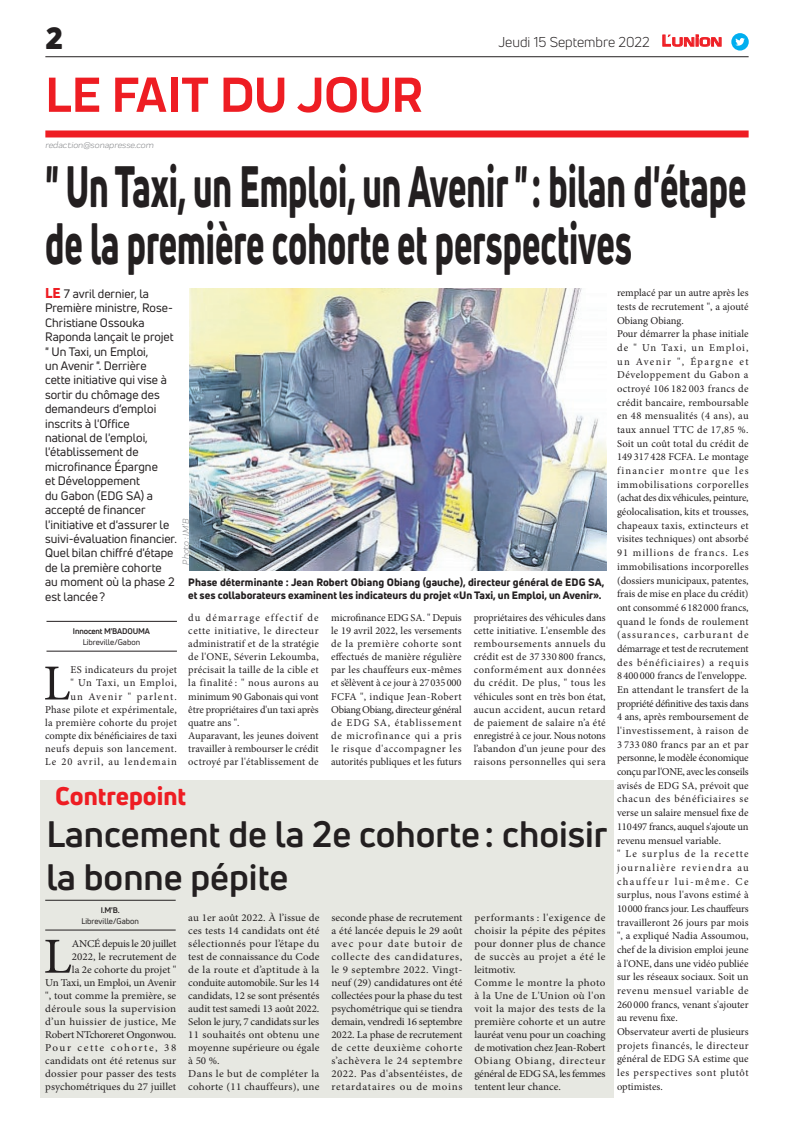
<style>
.page{position:relative;width:794px;height:1129px;background:#fff}
.page>*{position:absolute;margin:0;border:0;box-sizing:border-box;transform-origin:0 0}
.t1{font:800 57px/57px "Uni Neue";color:#231f20;scale:.61 1}
.t2{font:700 51px "Praktika";color:#ee1d23}
.t3{font:50.5px "Minion Pro";color:#231f20;scale:1.05 1}
.t4{font:50.5px "Minion Pro";color:#231f20}
.t5{font:700 36px/43.2px "Uni Neue";color:#231f20}
.t6{font:900 30px "Uni Neue";color:#231f20}
.t7{font:800 25px "Uni Neue";color:#ee1d23}
.t8{font:14px "Uni Neue";color:#231f20}
.t9{font:12px/14.4px "Uni Neue";color:#231f20}
.t10{font:10.5px/13.7px "Minion Pro";letter-spacing:.01em;color:#231f20}
.t11{font:10.5px/13px "Minion Pro";letter-spacing:.01em;color:#231f20;scale:1.05 1}
.t12{font:800 10.5px/12.6px "Uni Neue";color:#231f20}
.t13{font:italic 9px "Praktika";color:#818386}
.t14{font:8px "Uni Neue";color:#231f20}
.t15{font:700 8px "Uni Neue";letter-spacing:-.02em;color:#231f20}
.s1{font-family:"Eurostile";font-weight:600;font-size:14.9px;color:#ee1d23}
.s2{font-family:"Eurostile";font-weight:600;font-size:11.4px;color:#ee1d23}
.s3{font-weight:800;font-size:14px;color:#ee1d23}
</style>
<div class="page">
<hr style="left:45px;top:56px;width:703px;height:1px;background:#231f20">
<div style="left:45px;top:130px;width:703px;height:7px;background:#ee1d23"></div>
<svg style="left:662px;top:34px;width:60px;height:13px"></svg>
<div style="left:731px;top:33px;width:17px;height:18px;background:#00aeef;border-radius:50%"></div>
<svg style="left:735px;top:38px;width:10px;height:8px"></svg>
<div style="left:40px;top:780px;width:573px;height:317px;background:#e7e8e2"></div>
<hr style="left:45px;top:929px;width:131px;height:1px;background:#231f20">
<hr style="left:45px;top:899px;width:131px;height:1px;background:#231f20">
<hr style="left:46px;top:650px;width:131px;height:1px;background:#231f20">
<hr style="left:46px;top:621px;width:131px;height:1px;background:#231f20">
<img style="left:190px;top:288px;width:417px;height:282px">
<h3 class="t6" style="left:45px;top:17px;width:19px">2</h3>
<h2 class="t2" style="left:45px;top:54px;width:378px">LE FAIT DU JOUR</h2>
<p class="t13" style="left:45px;top:139px;width:110px">redaction@sonapresse.com</p>
<h3 class="t8" style="left:498px;top:33px;width:225px">Jeudi 15 Septembre 2022 <span class="s1">L</span><span class="s2">UNION</span></h3>
<h1 class="t1" style="left:45px;top:157px;width:1151px">" Un Taxi, un Emploi, un Avenir ": bilan d'étape de la première cohorte et perspectives</h1>
<p class="t9" style="left:45px;top:286px;width:133px"><span class="s3">LE</span> 7 avril dernier, la<br>Première ministre, Rose-<br>Christiane Ossouka<br>Raponda lançait le projet " Un Taxi, un Emploi,<br>un Avenir ". Derrière<br>cette initiative qui vise à sortir du chômage des demandeurs d’emploi inscrits à l'Office<br>national de l'emploi, l'établissement de microfinance Épargne<br>et Développement<br>du Gabon (EDG SA) a accepté de financer l'initiative et d'assurer le suivi-évaluation financier.<br>Quel bilan chiffré d'étape de la première cohorte au moment où la phase 2 est lancée?</p>
<p class="t15" style="left:73px;top:626px;width:78px">Innocent M'BADOUMA</p>
<p class="t14" style="left:83px;top:636px;width:59px">Libreville/Gabon</p>
<p class="t10" style="left:617px;top:286px;width:133px">remplacé par un autre après les tests de recrutement ", a ajouté<br>Obiang Obiang.<br>Pour démarrer la phase initiale de " Un Taxi, un Emploi, un Avenir ", Épargne et<br>Développement du Gabon a octroyé 106 182 003 francs de crédit bancaire, remboursable en 48 mensualités (4 ans), au taux annuel TTC de 17,85 %.<br>Soit un coût total du crédit de<br>149 317 428 FCFA. Le montage financier montre que les immobilisations corporelles (achat des dix véhicules, peinture, géolocalisation, kits et trousses, chapeaux taxis, extincteurs et visites techniques) ont absorbé<br>91 millions de francs. Les immobilisations incorporelles (dossiers municipaux, patentes, frais de mise en place du crédit) ont consommé 6182000 francs, quand le fonds de roulement (assurances, carburant de démarrage et test de recrutement des bénéficiaires) a requis<br>8 400 000 francs de l'enveloppe.<br>En attendant le transfert de la propriété définitive des taxis dans<br>4 ans, après remboursement de l'investissement, à raison de<br>3 733 080 francs par an et par personne, le modèle économique conçu par l'ONE, avec les conseils avisés de EDG SA, prévoit que chacun des bénéficiaires se verse un salaire mensuel fixe de<br>110497 francs, auquel s'ajoute un revenu mensuel variable.<br>" Le surplus de la recette journalière reviendra au chauffeur lui-même. Ce surplus, nous l'avons estimé à<br>10000 francs jour. Les chauffeurs travailleront 26 jours par mois ", a expliqué Nadia Assoumou, chef de la division emploi jeune à l'ONE, dans une vidéo publiée sur les réseaux sociaux. Soit un revenu mensuel variable de<br>260 000 francs, venant s'ajouter au revenu fixe.<br>Observateur averti de plusieurs projets financés, le directeur général de EDG SA estime que les perspectives sont plutôt optimistes.</p>
<p class="t13" style="left:179px;top:564px;width:47px;rotate:-90deg">Photo : I.M’B</p>
<p class="t12" style="left:188px;top:575px;width:417px">Phase déterminante : Jean Robert Obiang Obiang (gauche), directeur général de EDG SA, et ses collaborateurs examinent les indicateurs du projet «Un Taxi, un Emploi, un Avenir».</p>
<p class="t10" style="left:188px;top:611px;width:132px;line-height:13px">du démarrage effectif de cette initiative, le directeur administratif et de la stratégie de l'ONE, Séverin Lekoumba, précisait la taille de la cible et la finalité : " nous aurons au minimum 90 Gabonais qui vont être propriétaires d'un taxi après quatre ans ".<br>Auparavant, les jeunes doivent travailler à rembourser le crédit octroyé par l'établissement de</p>
<p class="t10" style="left:331px;top:611px;width:132px;line-height:13px;text-align:justify">microfinance EDG SA. " Depuis le 19 avril 2022, les versements de la première cohorte sont effectués de manière régulière par les chauffeurs eux-mêmes et s’élèvent à ce jour à 27035000<br>FCFA ", indique Jean-Robert Obiang Obiang, directeur général de EDG SA, établissement de microfinance qui a pris le risque d'accompagner les autorités publiques et les futurs</p>
<p class="t10" style="left:474px;top:611px;width:133px;line-height:13px;text-align:justify">propriétaires des véhicules dans cette initiative. L'ensemble des remboursements annuels du crédit est de 37 330 800 francs, conformément aux données du crédit. De plus, " tous les véhicules sont en très bon état, aucun accident, aucun retard de paiement de salaire n’a été enregistré à ce jour. Nous notons l’abandon d’un jeune pour des raisons personnelles qui sera</p>
<p class="t10" style="left:45px;top:663px;width:133px;line-height:13px;text-align:right">ES indicateurs du projet<br>" Un Taxi, un Emploi,<br>un Avenir " parlent.<br>Phase pilote et expérimentale, la première cohorte du projet compte dix bénéficiaires de taxi neufs depuis son lancement.<br>Le 20 avril, au lendemain</p>
<h3 class="t4" style="left:43px;top:649px;width:29px">L</h3>
<h3 class="t7" style="left:55px;top:778px;width:132px">Contrepoint</h3>
<h3 class="t5" style="left:46px;top:811px;width:562px">Lancement de la 2e cohorte: choisir la bonne pépite</h3>
<p class="t15" style="left:101px;top:905px;width:21px">I.M'B.</p>
<p class="t14" style="left:81px;top:915px;width:59px">Libreville/Gabon</p>
<p class="t11" style="left:188px;top:910px;width:126px">au 1er août 2022. À l’issue de ces tests 14 candidats ont été sélectionnés pour l’étape du test de connaissance du Code de la route et d’aptitude à la conduite automobile. Sur les 14 candidats, 12 se sont présentés audit test samedi 13 août 2022.<br>Selon le jury, 7 candidats sur les<br>11 souhaités ont obtenu une moyenne supérieure ou égale à 50 %.<br>Dans le but de compléter la cohorte (11 chauffeurs), une</p>
<p class="t11" style="left:331px;top:910px;width:126px;text-align:justify">seconde phase de recrutement a été lancée depuis le 29 août avec pour date butoir de collecte des candidatures, le 9 septembre 2022. Vingt&shy;neuf (29) candidatures ont été collectées pour la phase du test psychométrique qui se tiendra demain, vendredi 16 septembre 2022. La phase de recrutement de cette deuxième cohorte s’achèvera le 24 septembre 2022. Pas d'absentéistes, de retardataires ou de moins</p>
<p class="t11" style="left:474px;top:910px;width:126px">performants : l'exigence de choisir la pépite des pépites pour donner plus de chance de succès au projet a été le leitmotiv.<br>Comme le montre la photo à la Une de L'Union où l'on voit la major des tests de la première cohorte et un autre lauréat venu pour un coaching de motivation chez Jean-Robert<br>Obiang Obiang, directeur général de EDG SA, les femmes tentent leur chance.</p>
<p class="t11" style="left:45px;top:936px;width:126px;text-align:right">ANCÉ depuis le 20 juillet<br>2022, le recrutement de<br>la 2e cohorte du projet "<br>Un Taxi, un Emploi, un Avenir ", tout comme la première, se déroule sous la supervision d’un huissier de justice, Me<br>Robert NTchoreret Ongonwou.<br>Pour cette cohorte, 38 candidats ont été retenus sur dossier pour passer des tests psychométriques du 27 juillet</p>
<h3 class="t3" style="left:43px;top:922px;width:29px">L</h3>
</div>
